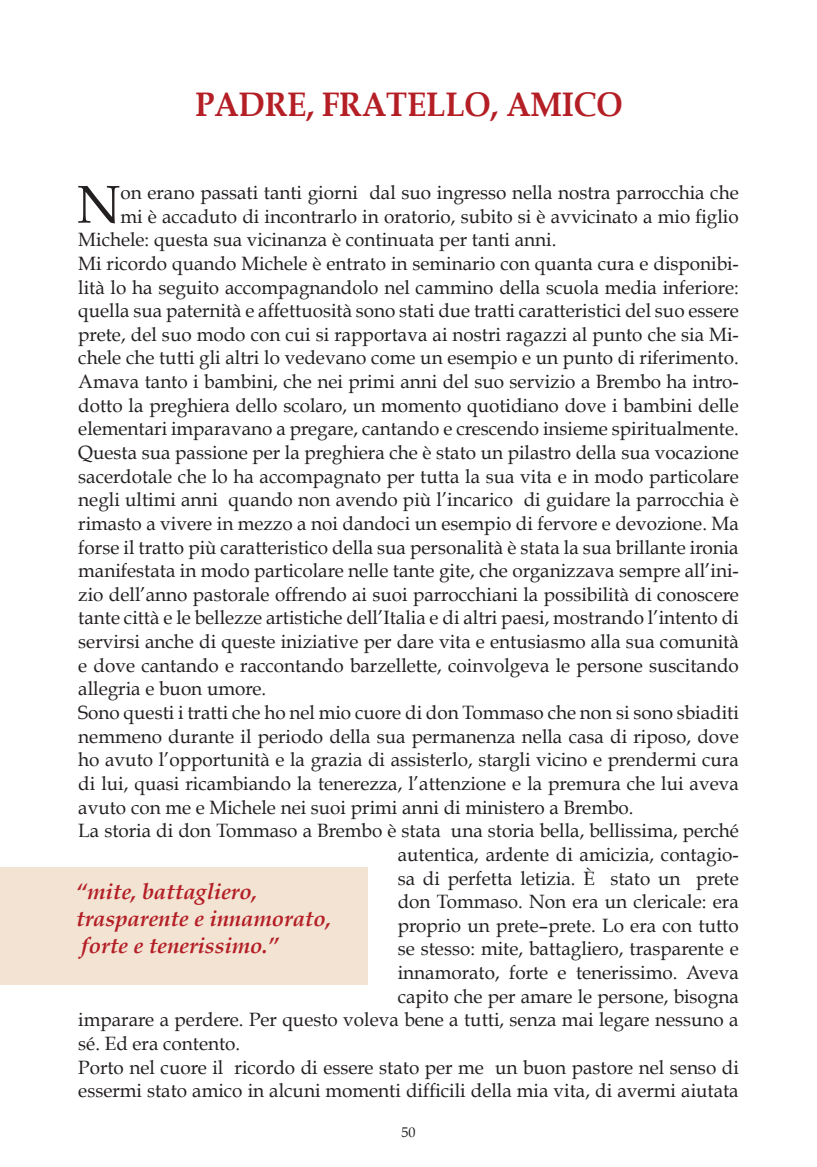
<style>
.page{position:relative;width:817px;height:1167px;background:#fff}
.page>*{position:absolute;margin:0;border:0;box-sizing:border-box;transform-origin:0 0}
.t1{font:53.02px "Book Antiqua";color:#231f20}
.t2{font:700 33.95px "Book Antiqua";letter-spacing:-.005em;color:#b41e25;scale:.93 1}
.t3{font:italic 700 22.22px/27.3px "Book Antiqua";letter-spacing:-.005em;color:#b41e25}
.t4{font:19.25px "Book Antiqua";color:#231f20}
.t5{font:14px "Book Antiqua";color:#231f20}
</style>
<div class="page">
<div style="left:0;top:867px;width:368px;height:118px;background:#f2e3d3"></div>
<h2 class="t2" style="left:195px;top:85px;width:461px">PADRE, FRATELLO, AMICO</h2>
<h1 class="t1" style="left:77px;top:172px;width:45px">N</h1>
<p class="t4" style="left:120px;top:180px;width:619px">on erano passati tanti giorni dal suo ingresso nella nostra parrocchia che</p>
<p class="t4" style="left:120px;top:204px;width:619px">mi è accaduto di incontrarlo in oratorio, subito si è avvicinato a mio figlio</p>
<p class="t4" style="left:78px;top:228px;width:479px">Michele: questa sua vicinanza è continuata per tanti anni.</p>
<p class="t4" style="left:78px;top:251px;width:661px">Mi ricordo quando Michele è entrato in seminario con quanta cura e disponibi-</p>
<p class="t4" style="left:78px;top:275px;width:661px">lità lo ha seguito accompagnandolo nel cammino della scuola media inferiore:</p>
<p class="t4" style="left:78px;top:298px;width:661px">quella sua paternità e affettuosità sono stati due tratti caratteristici del suo essere</p>
<p class="t4" style="left:78px;top:322px;width:661px">prete, del suo modo con cui si rapportava ai nostri ragazzi al punto che sia Mi-</p>
<p class="t4" style="left:78px;top:346px;width:661px">chele che tutti gli altri lo vedevano come un esempio e un punto di riferimento.</p>
<p class="t4" style="left:78px;top:369px;width:661px">Amava tanto i bambini, che nei primi anni del suo servizio a Brembo ha intro-</p>
<p class="t4" style="left:78px;top:393px;width:661px">dotto la preghiera dello scolaro, un momento quotidiano dove i bambini delle</p>
<p class="t4" style="left:78px;top:417px;width:661px">elementari imparavano a pregare, cantando e crescendo insieme spiritualmente.</p>
<p class="t4" style="left:78px;top:440px;width:661px">Questa sua passione per la preghiera che è stato un pilastro della sua vocazione</p>
<p class="t4" style="left:78px;top:464px;width:661px">sacerdotale che lo ha accompagnato per tutta la sua vita e in modo particolare</p>
<p class="t4" style="left:78px;top:487px;width:661px">negli ultimi anni quando non avendo più l’incarico di guidare la parrocchia è</p>
<p class="t4" style="left:78px;top:511px;width:661px">rimasto a vivere in mezzo a noi dandoci un esempio di fervore e devozione. Ma</p>
<p class="t4" style="left:78px;top:535px;width:661px">forse il tratto più caratteristico della sua personalità è stata la sua brillante ironia</p>
<p class="t4" style="left:78px;top:558px;width:661px">manifestata in modo particolare nelle tante gite, che organizzava sempre all’ini-</p>
<p class="t4" style="left:78px;top:582px;width:661px">zio dell’anno pastorale offrendo ai suoi parrocchiani la possibilità di conoscere</p>
<p class="t4" style="left:78px;top:606px;width:661px">tante città e le bellezze artistiche dell’Italia e di altri paesi, mostrando l’intento di</p>
<p class="t4" style="left:78px;top:629px;width:661px">servirsi anche di queste iniziative per dare vita e entusiasmo alla sua comunità</p>
<p class="t4" style="left:78px;top:653px;width:661px">e dove cantando e raccontando barzellette, coinvolgeva le persone suscitando</p>
<p class="t4" style="left:78px;top:676px;width:189px">allegria e buon umore.</p>
<p class="t4" style="left:78px;top:700px;width:661px">Sono questi i tratti che ho nel mio cuore di don Tommaso che non si sono sbiaditi</p>
<p class="t4" style="left:78px;top:724px;width:661px">nemmeno durante il periodo della sua permanenza nella casa di riposo, dove</p>
<p class="t4" style="left:78px;top:747px;width:661px">ho avuto l’opportunità e la grazia di assisterlo, stargli vicino e prendermi cura</p>
<p class="t4" style="left:78px;top:771px;width:661px">di lui, quasi ricambiando la tenerezza, l’attenzione e la premura che lui aveva</p>
<p class="t4" style="left:78px;top:795px;width:556px">avuto con me e Michele nei suoi primi anni di ministero a Brembo.</p>
<p class="t4" style="left:78px;top:818px;width:661px">La storia di don Tommaso a Brembo è stata una storia bella, bellissima, perché</p>
<p class="t4" style="left:397px;top:842px;width:342px">autentica, ardente di amicizia, contagio-</p>
<p class="t4" style="left:397px;top:865px;width:342px">sa di perfetta letizia. È stato un prete</p>
<p class="t4" style="left:397px;top:889px;width:342px">don Tommaso. Non era un clericale: era</p>
<p class="t4" style="left:397px;top:913px;width:342px">proprio un prete–prete. Lo era con tutto</p>
<p class="t4" style="left:397px;top:936px;width:342px">se stesso: mite, battagliero, trasparente e</p>
<p class="t4" style="left:397px;top:960px;width:342px">innamorato, forte e tenerissimo. Aveva</p>
<p class="t4" style="left:397px;top:984px;width:342px">capito che per amare le persone, bisogna</p>
<p class="t4" style="left:78px;top:1007px;width:661px">imparare a perdere. Per questo voleva bene a tutti, senza mai legare nessuno a</p>
<p class="t4" style="left:78px;top:1031px;width:163px">sé. Ed era contento.</p>
<p class="t4" style="left:78px;top:1054px;width:661px">Porto nel cuore il ricordo di essere stato per me un buon pastore nel senso di</p>
<p class="t4" style="left:78px;top:1078px;width:661px">essermi stato amico in alcuni momenti difficili della mia vita, di avermi aiutata</p>
<p class="t3" style="left:76px;top:877px;width:256px">“mite, battagliero, trasparente e innamorato, forte e tenerissimo.”</p>
<p class="t5" style="left:401px;top:1123px;width:15px">50</p>
</div>
